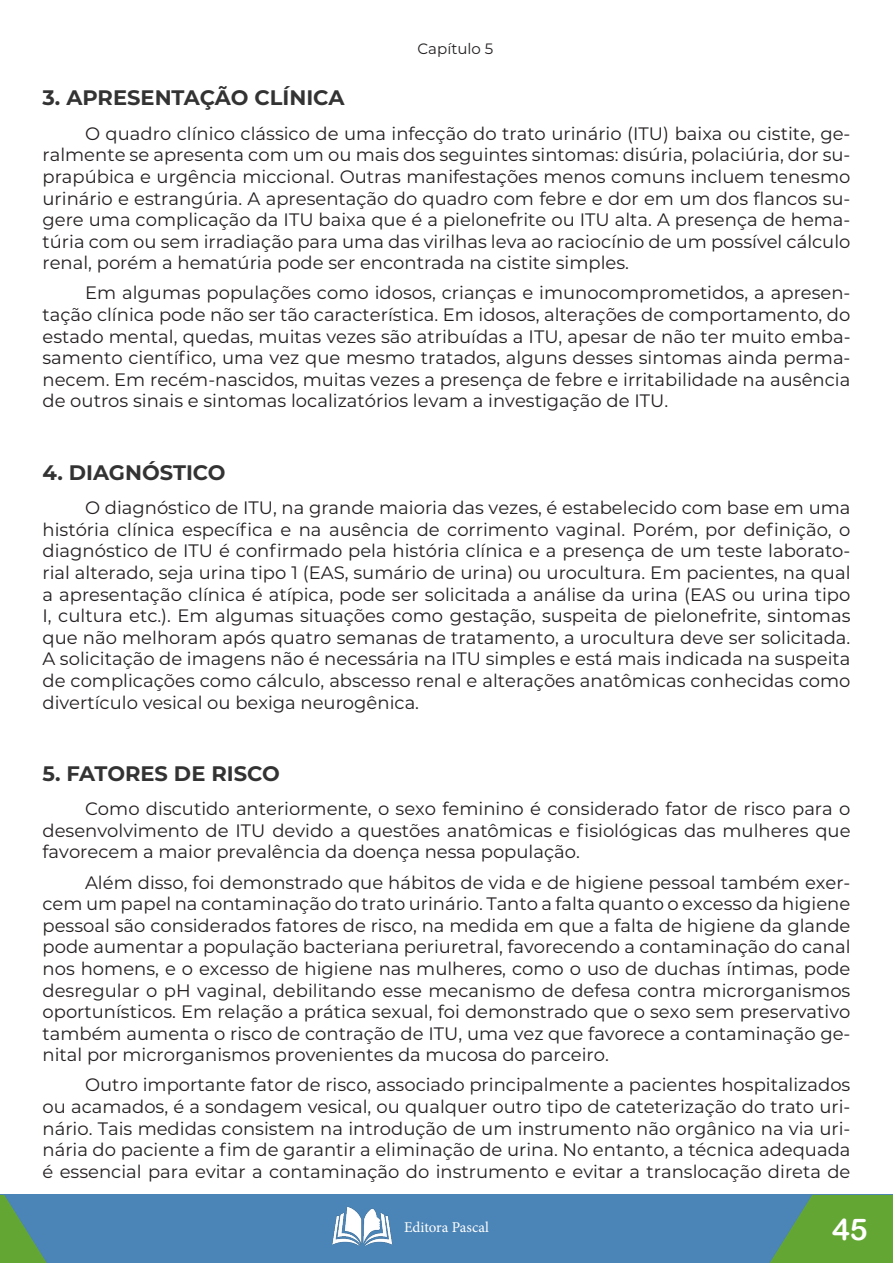
<style>
.page{position:relative;width:893px;height:1263px;background:#fff}
.page>*{position:absolute;margin:0;border:0;box-sizing:border-box;transform-origin:0 0}
.t1{font:30px "Arial Rounded MT Bold";color:#fff}
.t2{font:700 21px "Montserrat";color:#333}
.t3{font:18px/21.6px "Montserrat";color:#231f20;text-align:justify}
.t4{font:15px "Minion Pro";color:#fff}
.t5{font:15px "Montserrat";color:#231f20}
</style>
<div class="page">
<div style="left:0;top:1195px;width:893px;height:68px;background:#4b84b6"></div>
<svg style="left:770px;top:1195px;width:123px;height:68px"></svg>
<img style="left:332px;top:1206px;width:61px;height:40px">
<svg style="left:0;top:1195px;width:47px;height:68px"></svg>
<p class="t5" style="left:418px;top:38px;width:77px">Capítulo 5</p>
<p class="t2" style="left:43px;top:83px;width:303px">3. APRESENTAÇÃO CLÍNICA</p>
<p class="t3" style="left:43px;top:122px;width:809px;text-indent:43px">O quadro clínico clássico de uma infecção do trato urinário (ITU) baixa ou cistite, ge&shy;ralmente se apresenta com um ou mais dos seguintes sintomas: disúria, polaciúria, dor su&shy;prapúbica e urgência miccional. Outras manifestações menos comuns incluem tenesmo urinário e estrangúria. A apresentação do quadro com febre e dor em um dos flancos su&shy;gere uma complicação da ITU baixa que é a pielonefrite ou ITU alta. A presença de hema&shy;túria com ou sem irradiação para uma das virilhas leva ao raciocínio de um possível cálculo renal, porém a hematúria pode ser encontrada na cistite simples.</p>
<p class="t3" style="left:43px;top:282px;width:809px;text-indent:43px">Em algumas populações como idosos, crianças e imunocomprometidos, a apresen&shy;tação clínica pode não ser tão característica. Em idosos, alterações de comportamento, do estado mental, quedas, muitas vezes são atribuídas a ITU, apesar de não ter muito emba&shy;samento científico, uma vez que mesmo tratados, alguns desses sintomas ainda perma&shy;necem. Em recém-nascidos, muitas vezes a presença de febre e irritabilidade na ausência de outros sinais e sintomas localizatórios levam a investigação de ITU.</p>
<p class="t2" style="left:43px;top:457px;width:185px">4. DIAGNÓSTICO</p>
<p class="t3" style="left:43px;top:496px;width:809px;text-indent:43px">O diagnóstico de ITU, na grande maioria das vezes, é estabelecido com base em uma história clínica específica e na ausência de corrimento vaginal. Porém, por definição, o diagnóstico de ITU é confirmado pela história clínica e a presença de um teste laborato&shy;rial alterado, seja urina tipo 1 (EAS, sumário de urina) ou urocultura. Em pacientes, na qual a apresentação clínica é atípica, pode ser solicitada a análise da urina (EAS ou urina tipo I, cultura etc.). Em algumas situações como gestação, suspeita de pielonefrite, sintomas que não melhoram após quatro semanas de tratamento, a urocultura deve ser solicitada.<br>A solicitação de imagens não é necessária na ITU simples e está mais indicada na suspeita de complicações como cálculo, abscesso renal e alterações anatômicas conhecidas como divertículo vesical ou bexiga neurogênica.</p>
<p class="t2" style="left:43px;top:758px;width:239px">5. FATORES DE RISCO</p>
<p class="t3" style="left:43px;top:797px;width:809px;text-indent:43px">Como discutido anteriormente, o sexo feminino é considerado fator de risco para o desenvolvimento de ITU devido a questões anatômicas e fisiológicas das mulheres que favorecem a maior prevalência da doença nessa população.</p>
<p class="t3" style="left:43px;top:871px;width:809px;text-indent:43px">Além disso, foi demonstrado que hábitos de vida e de higiene pessoal também exer&shy;cem um papel na contaminação do trato urinário. Tanto a falta quanto o excesso da higiene pessoal são considerados fatores de risco, na medida em que a falta de higiene da glande pode aumentar a população bacteriana periuretral, favorecendo a contaminação do canal nos homens, e o excesso de higiene nas mulheres, como o uso de duchas íntimas, pode desregular o pH vaginal, debilitando esse mecanismo de defesa contra microrganismos oportunísticos. Em relação a prática sexual, foi demonstrado que o sexo sem preservativo também aumenta o risco de contração de ITU, uma vez que favorece a contaminação ge&shy;nital por microrganismos provenientes da mucosa do parceiro.</p>
<p class="t3" style="left:43px;top:1074px;width:809px;text-indent:43px">Outro importante fator de risco, associado principalmente a pacientes hospitalizados ou acamados, é a sondagem vesical, ou qualquer outro tipo de cateterização do trato uri&shy;nário. Tais medidas consistem na introdução de um instrumento não orgânico na via uri&shy;nária do paciente a fim de garantir a eliminação de urina. No entanto, a técnica adequada é essencial para evitar a contaminação do instrumento e evitar a translocação direta de</p>
<p class="t4" style="left:404px;top:1217px;width:86px">Editora Pascal</p>
<h1 class="t1" style="left:832px;top:1211px;width:37px">45</h1>
</div>
